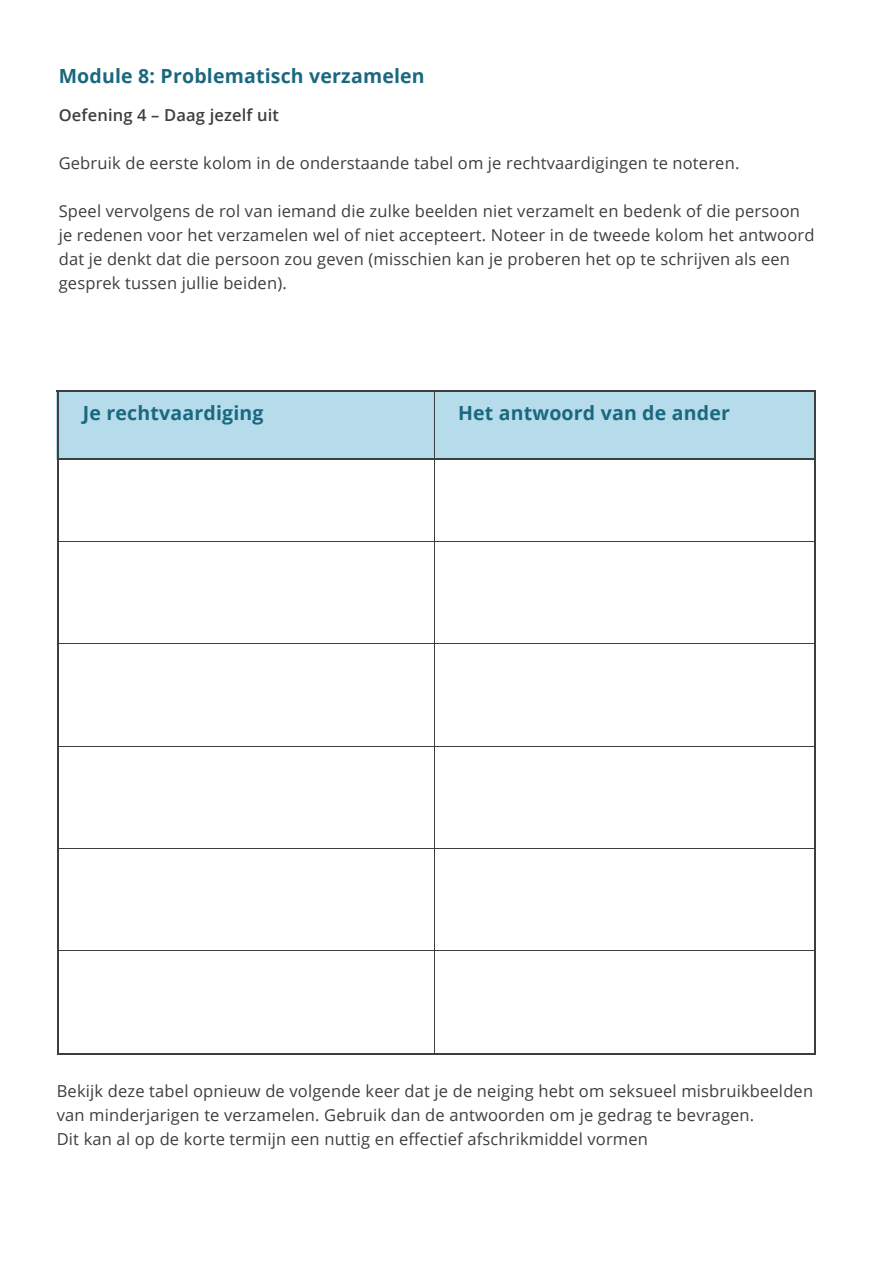
<style>
.page{position:relative;width:893px;height:1263px;background:#fff}
.page>*{position:absolute;margin:0;border:0;box-sizing:border-box;transform-origin:0 0}
.t1{font:700 19.5px "Open Sans";letter-spacing:.01em;color:#1a6880}
.t2{font:16.5px/24.2px "Open Sans";letter-spacing:.01em;color:#3c3f3f}
.t3{font:600 16.5px "Open Sans";letter-spacing:.01em;color:#3c3f3f}
</style>
<div class="page">
<div style="left:57px;top:392px;width:758px;height:67px;background:#b6dceb"></div>
<hr style="left:57px;top:392px;width:2px;height:661px;background:#3c3f3f">
<hr style="left:57px;top:391px;width:758px;height:1px;background:#3c3f3f">
<hr style="left:434px;top:391px;width:1px;height:663px;background:#3c3f3f">
<hr style="left:58px;top:458px;width:757px;height:1px;background:#3c3f3f">
<hr style="left:58px;top:542px;width:381px;height:1px;background:#3c3f3f">
<hr style="left:57px;top:644px;width:381px;height:1px;background:#3c3f3f">
<hr style="left:57px;top:746px;width:382px;height:1px;background:#3c3f3f">
<hr style="left:57px;top:848px;width:381px;height:1px;background:#3c3f3f">
<hr style="left:58px;top:950px;width:382px;height:1px;background:#3c3f3f">
<hr style="left:814px;top:391px;width:1px;height:662px;background:#3c3f3f">
<hr style="left:437px;top:542px;width:378px;height:1px;background:#3c3f3f">
<hr style="left:436px;top:644px;width:379px;height:1px;background:#3c3f3f">
<hr style="left:437px;top:746px;width:377px;height:1px;background:#3c3f3f">
<hr style="left:436px;top:848px;width:379px;height:1px;background:#3c3f3f">
<hr style="left:436px;top:950px;width:378px;height:1px;background:#3c3f3f">
<hr style="left:57px;top:1053px;width:758px;height:1px;background:#3c3f3f">
<p class="t1" style="left:59px;top:62px;width:367px">Module 8: Problematisch verzamelen</p>
<p class="t3" style="left:59px;top:103px;width:222px">Oefening 4 – Daag jezelf uit</p>
<p class="t2" style="left:59px;top:150px;width:682px">Gebruik de eerste kolom in de onderstaande tabel om je rechtvaardigingen te noteren.</p>
<p class="t2" style="left:59px;top:199px;width:757px">Speel vervolgens de rol van iemand die zulke beelden niet verzamelt en bedenk of die persoon je redenen voor het verzamelen wel of niet accepteert. Noteer in de tweede kolom het antwoord dat je denkt dat die persoon zou geven (misschien kan je proberen het op te schrijven als een gesprek tussen jullie beiden).</p>
<p class="t1" style="left:83px;top:399px;width:182px">Je rechtvaardiging</p>
<p class="t1" style="left:458px;top:399px;width:273px">Het antwoord van de ander</p>
<p class="t2" style="left:57px;top:1078px;width:758px">Bekijk deze tabel opnieuw de volgende keer dat je de neiging hebt om seksueel misbruikbeelden van minderjarigen te verzamelen. Gebruik dan de antwoorden om je gedrag te bevragen.<br>Dit kan al op de korte termijn een nuttig en effectief afschrikmiddel vormen</p>
</div>
